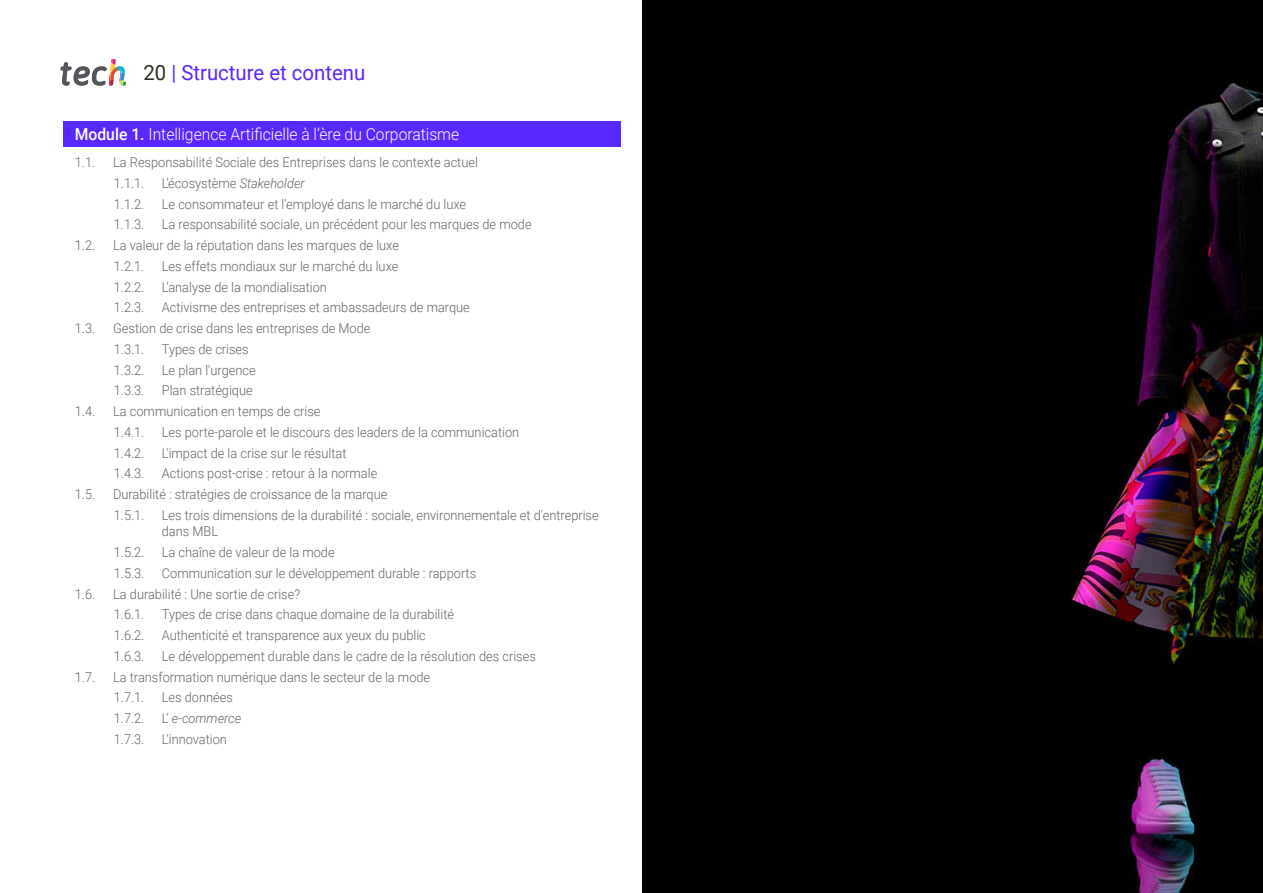
<style>
.page{position:relative;width:1263px;height:893px;background:#fff}
.page>*{position:absolute;margin:0;border:0;box-sizing:border-box;transform-origin:0 0}
.t1{font:21px "Roboto";color:#5927ff}
.t2{font:300 16.5px "Roboto";color:#fff;scale:.95 1}
.t3{font:300 13.5px/20.7px "Roboto";color:#61646a;scale:.95 1}
.t4{font:italic 300 13.5px "Roboto";color:#61646a;scale:.95 1}
.s1{color:#312e20}
.s2{font-weight:500}
.s3{font-style:italic}
.s4{font-style:normal}
</style>
<div class="page">
<div style="left:642px;top:0;width:621px;height:893px;background:#010101"></div>
<div style="left:64px;top:121px;width:557px;height:25px;background:#5927ff"></div>
<svg style="left:61px;top:59px;width:65px;height:27px"></svg>
<h1 class="t1" style="left:144px;top:57px;width:223px"><span class="s1">20</span> | Structure et contenu</h1>
<p class="t2" style="left:75px;top:123px;width:406px"><span class="s2">Module 1.</span> Intelligence Artificielle à l’ère du Corporatisme</p>
<p class="t3" style="left:75px;top:151px;width:23px">1.1.</p>
<p class="t3" style="left:113px;top:151px;width:386px">La Responsabilité Sociale des Entreprises dans le contexte actuel<br>1.1.1.</p>
<p class="t3" style="left:162px;top:172px;width:152px">L'écosystème <span class="s3">Stakeholder</span></p>
<p class="t3" style="left:114px;top:193px;width:34px">1.1.2.</p>
<p class="t3" style="left:162px;top:193px;width:322px">Le consommateur et l'employé dans le marché du luxe</p>
<p class="t3" style="left:114px;top:214px;width:34px">1.1.3.</p>
<p class="t3" style="left:162px;top:214px;width:391px">La responsabilité sociale, un précédent pour les marques de mode</p>
<p class="t3" style="left:75px;top:234px;width:23px">1.2.</p>
<p class="t3" style="left:113px;top:234px;width:302px">La valeur de la réputation dans les marques de luxe<br>1.2.1.</p>
<p class="t3" style="left:162px;top:255px;width:250px">Les effets mondiaux sur le marché du luxe</p>
<p class="t3" style="left:114px;top:276px;width:34px">1.2.2.</p>
<p class="t3" style="left:162px;top:276px;width:175px">L'analyse de la mondialisation</p>
<p class="t3" style="left:114px;top:297px;width:34px">1.2.3.</p>
<p class="t3" style="left:162px;top:297px;width:326px">Activisme des entreprises et ambassadeurs de marque</p>
<p class="t3" style="left:75px;top:317px;width:23px">1.3.</p>
<p class="t3" style="left:113px;top:317px;width:272px">Gestion de crise dans les entreprises de Mode<br>1.3.1.</p>
<p class="t3" style="left:162px;top:338px;width:93px">Types de crises</p>
<p class="t3" style="left:114px;top:359px;width:34px">1.3.2.</p>
<p class="t3" style="left:162px;top:359px;width:100px">Le plan l'urgence</p>
<p class="t3" style="left:114px;top:380px;width:34px">1.3.3.</p>
<p class="t3" style="left:162px;top:380px;width:97px">Plan stratégique</p>
<p class="t3" style="left:75px;top:400px;width:23px">1.4.</p>
<p class="t3" style="left:113px;top:400px;width:220px">La communication en temps de crise<br>1.4.1.</p>
<p class="t3" style="left:162px;top:421px;width:378px">Les porte-parole et le discours des leaders de la communication</p>
<p class="t3" style="left:114px;top:442px;width:34px">1.4.2.</p>
<p class="t3" style="left:162px;top:442px;width:196px">L'impact de la crise sur le résultat</p>
<p class="t3" style="left:114px;top:463px;width:34px">1.4.3.</p>
<p class="t3" style="left:162px;top:463px;width:228px">Actions post-crise : retour à la normale</p>
<p class="t3" style="left:75px;top:483px;width:23px">1.5.</p>
<p class="t3" style="left:113px;top:483px;width:290px">Durabilité : stratégies de croissance de la marque<br>1.5.1.</p>
<p class="t3" style="left:162px;top:506px;width:461px;line-height:16.5px">Les trois dimensions de la durabilité : sociale, environnementale et d'entreprise dans MBL</p>
<p class="t3" style="left:114px;top:541px;width:34px">1.5.2.</p>
<p class="t3" style="left:162px;top:541px;width:183px">La chaîne de valeur de la mode</p>
<p class="t3" style="left:114px;top:562px;width:34px">1.5.3.</p>
<p class="t3" style="left:162px;top:562px;width:332px">Communication sur le développement durable : rapports</p>
<p class="t3" style="left:75px;top:583px;width:23px">1.6.</p>
<p class="t3" style="left:113px;top:583px;width:198px">La durabilité : Une sortie de crise?<br>1.6.1.</p>
<p class="t3" style="left:162px;top:604px;width:309px">Types de crise dans chaque domaine de la durabilité</p>
<p class="t3" style="left:114px;top:624px;width:34px">1.6.2.</p>
<p class="t3" style="left:162px;top:624px;width:279px">Authenticité et transparence aux yeux du public</p>
<p class="t3" style="left:114px;top:645px;width:34px">1.6.3.</p>
<p class="t3" style="left:162px;top:645px;width:395px">Le développement durable dans le cadre de la résolution des crises</p>
<p class="t3" style="left:75px;top:666px;width:23px">1.7.</p>
<p class="t3" style="left:113px;top:666px;width:335px">La transformation numérique dans le secteur de la mode<br>1.7.1.</p>
<p class="t3" style="left:162px;top:687px;width:76px">Les données</p>
<p class="t3" style="left:114px;top:707px;width:34px">1.7.2.</p>
<p class="t4" style="left:162px;top:709px;width:85px"><span class="s4">L’</span> e-commerce</p>
<p class="t3" style="left:114px;top:728px;width:34px">1.7.3.</p>
<p class="t3" style="left:162px;top:728px;width:70px">L’innovation</p>
</div>
